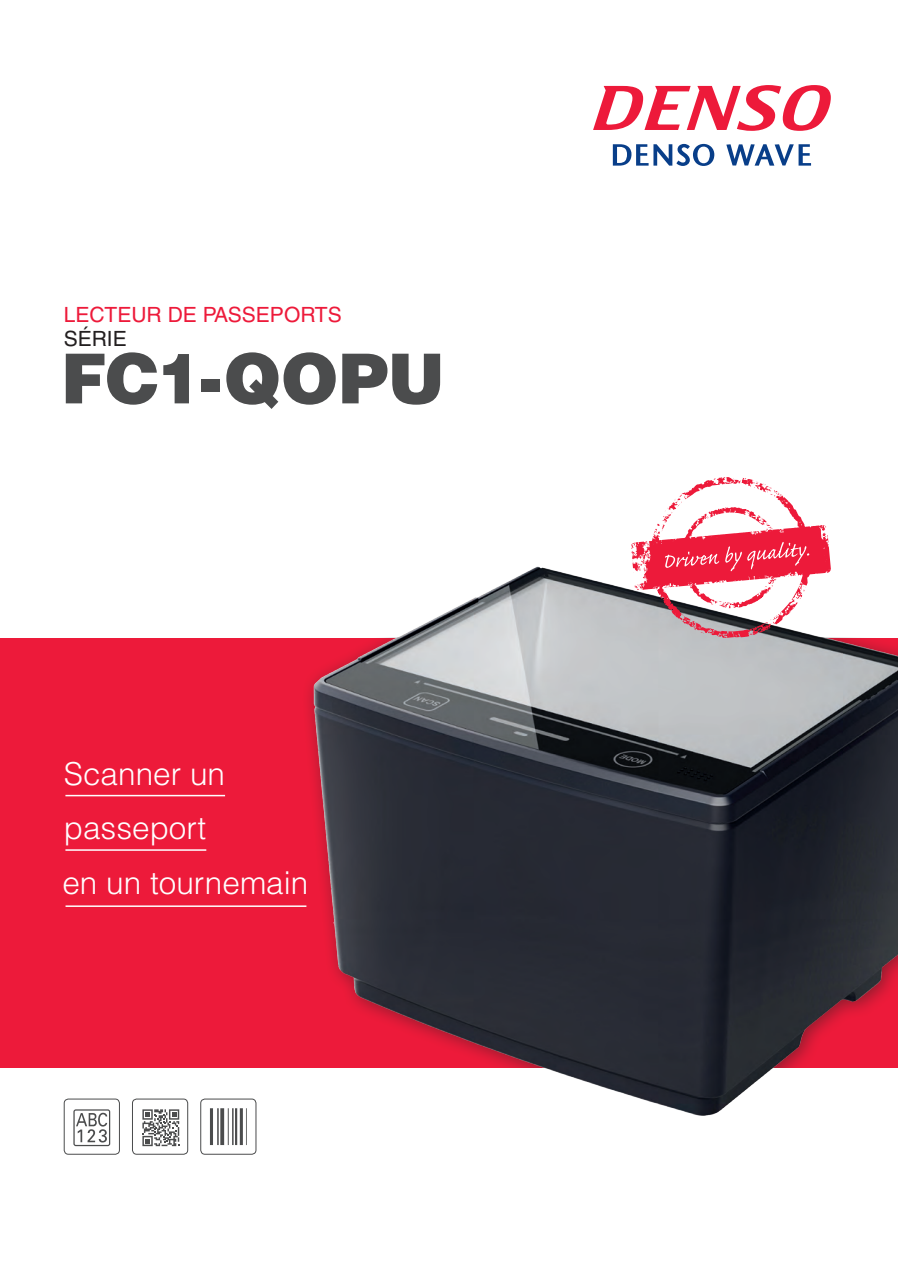
<style>
.page{position:relative;width:898px;height:1263px;background:#fff}
.page>*{position:absolute;margin:0;border:0;box-sizing:border-box;transform-origin:0 0}
.t1{font:900 69px "Helvetica LT Std";letter-spacing:-.01em;color:#4b4c4d}
.t2{font:300 31.5px "Helvetica LT Std";color:#fff}
.t3{font:21px "Helvetica LT Std";color:#ed1a3a}
.t4{font:21px "Helvetica LT Std";color:#231f20}
</style>
<div class="page">
<div style="left:0;top:638px;width:897px;height:429px;background:#ed1a3a"></div>
<div style="left:64px;top:1099px;width:56px;height:55px;border:1px solid #4b4c4d;border-radius:4px"></div>
<svg style="left:73px;top:1109px;width:37px;height:37px"></svg>
<div style="left:132px;top:1099px;width:56px;height:55px;border:1px solid #4b4c4d;border-radius:4px"></div>
<svg style="left:142px;top:1109px;width:37px;height:38px"></svg>
<svg style="left:593px;top:85px;width:237px;height:46px"></svg>
<svg style="left:612px;top:144px;width:102px;height:21px"></svg>
<svg style="left:726px;top:144px;width:84px;height:21px"></svg>
<img style="left:289px;top:560px;width:608px;height:556px">
<div style="left:200px;top:1099px;width:56px;height:55px;border:1px solid #4b4c4d;border-radius:4px"></div>
<hr style="left:210px;top:1108px;width:3px;height:37px;background:#4b4c4d">
<hr style="left:217px;top:1108px;width:2px;height:37px;background:#4b4c4d">
<svg style="left:220px;top:1108px;width:4px;height:37px"></svg>
<hr style="left:228px;top:1108px;width:1px;height:37px;background:#4b4c4d">
<hr style="left:232px;top:1108px;width:1px;height:37px;background:#4b4c4d">
<hr style="left:235px;top:1108px;width:2px;height:37px;background:#4b4c4d">
<hr style="left:240px;top:1108px;width:3px;height:37px;background:#4b4c4d">
<hr style="left:246px;top:1108px;width:1px;height:37px;background:#4b4c4d">
<hr style="left:65px;top:795px;width:160px;height:1px;background:#fff">
<hr style="left:65px;top:905px;width:241px;height:2px;background:#fff">
<hr style="left:65px;top:849px;width:141px;height:2px;background:#fff">
<svg style="left:631px;top:477px;width:199px;height:161px"></svg>
<p class="t3" style="left:64px;top:302px;width:279px">LECTEUR DE PASSEPORTS</p>
<p class="t4" style="left:64px;top:327px;width:65px">SÉRIE</p>
<h1 class="t1" style="left:61px;top:333px;width:385px">FC1-QOPU</h1>
<p class="t2" style="left:64px;top:754px;width:163px">Scanner un</p>
<p class="t2" style="left:64px;top:808px;width:144px">passeport</p>
<p class="t2" style="left:62px;top:863px;width:247px">en un tournemain</p>
</div>
